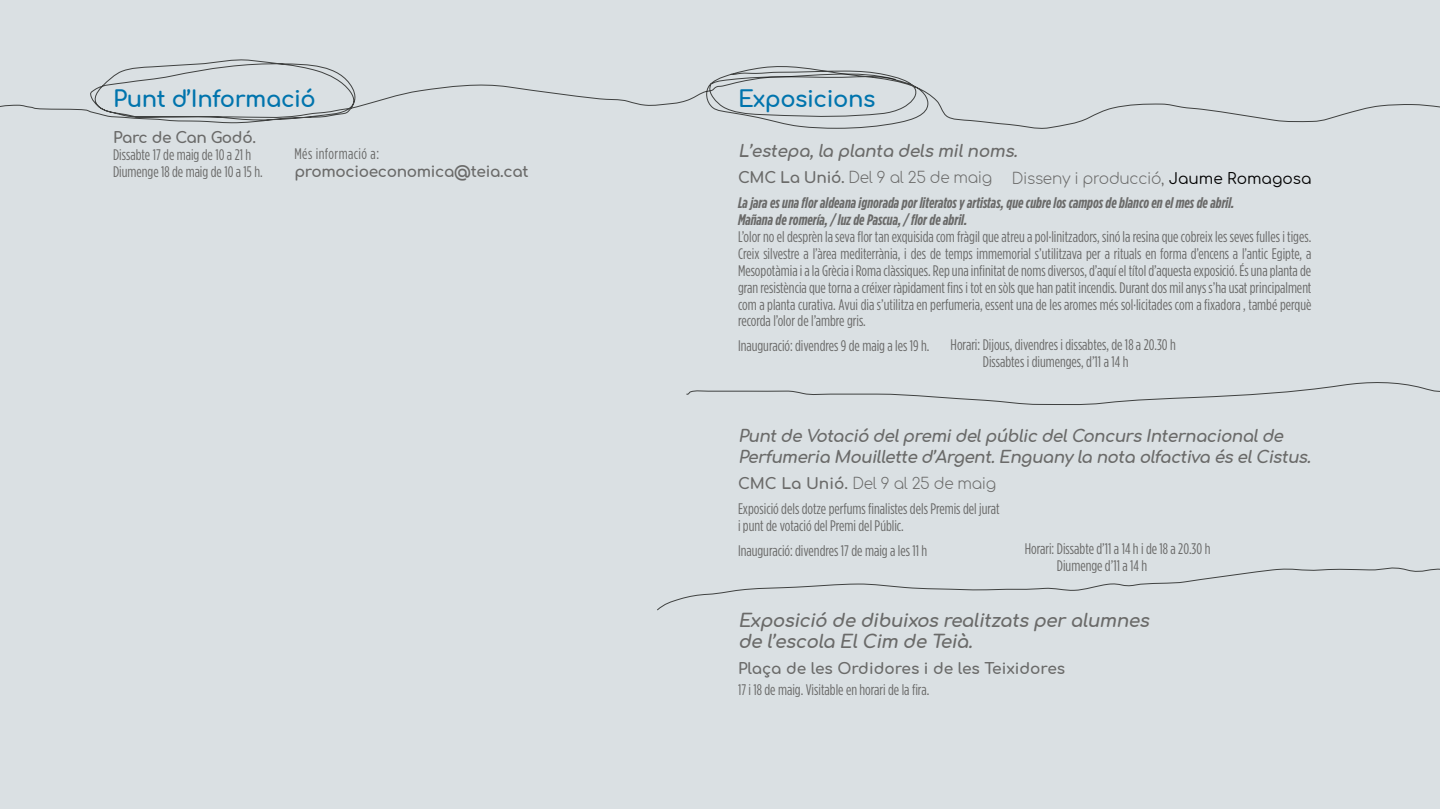
<style>
.page{position:relative;width:1440px;height:810px;background:#fff}
.page>*{position:absolute;margin:0;border:0;box-sizing:border-box;transform-origin:0 0}
.t1{font:700 22.73px "Comfortaa";letter-spacing:-.02em;color:#0074ad}
.t2{font:italic 700 18.3px/20.7px "Comfortaa";color:#6a6a69}
.t3{font:italic 700 16.88px/20.7px "Comfortaa";color:#6a6a69}
.t4{font:15.3px/16.9px "Gotham Cond";color:#6a6a69}
.t5{font:italic 700 15.3px/16.9px "Gotham Cond";color:#6a6a69}
.t6{font:300 15.3px "Comfortaa";letter-spacing:-.02em;color:#6a6a69}
.t7{font:700 15.3px "Comfortaa";letter-spacing:-.02em;color:#6a6a69}
.t8{font:700 15.3px "Comfortaa";color:#6a6a69}
.t9{font:15.3px "Gotham Cond";letter-spacing:.03em;color:#6a6a69}
.s1{font-weight:700}
.s2{font-weight:400;color:#000}
</style>
<div class="page">
<div style="left:0;top:0;width:1440px;height:808px;background:#dae0e3"></div>
<svg style="left:0;top:59px;width:705px;height:65px"></svg>
<svg style="left:686px;top:382px;width:754px;height:23px"></svg>
<svg style="left:657px;top:567px;width:783px;height:44px"></svg>
<svg style="left:705px;top:66px;width:735px;height:63px"></svg>
<h1 class="t1" style="left:113px;top:77px;width:204px">Punt d’Informació</h1>
<p class="t7" style="left:113px;top:123px;width:145px">Parc de Can Godó.</p>
<p class="t4" style="left:113px;top:146px;width:151px">Dissabte 17 de maig de 10 a 21 h<br>Diumenge 18 de maig de 10 a 15 h.</p>
<p class="t9" style="left:294px;top:144px;width:86px">Més informació a:</p>
<p class="t7" style="left:294px;top:157px;width:236px">promocioeconomica@teia.cat</p>
<h1 class="t1" style="left:738px;top:77px;width:139px">Exposicions</h1>
<p class="t3" style="left:738px;top:138px;width:286px">L’estepa,la planta delsmilnoms.</p>
<p class="t6" style="left:738px;top:163px;width:256px"><span class="s1">CMC La Unió.</span> Del 9 al 25 de maig</p>
<p class="t5" style="left:738px;top:195px;width:498px">La jara es una flor aldeana ignorada por literatos y artistas, que cubre los campos de blanco en el mes de abril.<br>Mañana de romería, / luz de Pascua, / flor de abril.</p>
<p class="t4" style="left:738px;top:228px;width:575px;text-align:justify">L’olor no el desprèn la seva flor tan exquisida com fràgil que atreu a pol·linitzadors, sinó la resina que cobreix les seves fulles i tiges.<br>Creix silvestre a l’àrea mediterrània, i des de temps immemorial s’utilitzava per a rituals en forma d’encens a l’antic Egipte, a Mesopotàmia i a la Grècia i Roma clàssiques. Rep una infinitat de noms diversos, d’aquí el títol d’aquesta exposició. És una planta de gran resistència que torna a créixer ràpidament fins i tot en sòls que han patit incendis. Durant dos mil anys s’ha usat principalment com a planta curativa. Avui dia s’utilitza en perfumeria, essent una de les aromes més sol·licitades com a fixadora , també perquè recorda l’olor de l’ambre gris.</p>
<p class="t4" style="left:738px;top:338px;width:193px">Inauguració: divendres 9 de maig a les 19 h.</p>
<p class="t6" style="left:1012px;top:165px;width:301px">Disseny i producció, <span class="s2">Jaume Romagosa</span></p>
<p class="t4" style="left:983px;top:336px;width:194px;text-indent:-32px">Horari: Dijous, divendres i dissabtes, de 18 a 20.30 h<br>Dissabtes i diumenges, d’11 a 14 h</p>
<p class="t3" style="left:738px;top:423px;width:579px">Puntde Votació delpremidelpúblicdelConcursInternacionalde<br>Perfumeria Mouillette d’Argent.Enguanyla nota olfactiva éselCistus.</p>
<p class="t6" style="left:738px;top:469px;width:260px"><span class="s1">CMC La Unió.</span> Del 9 al 25 de maig</p>
<p class="t4" style="left:738px;top:500px;width:263px">Exposició dels dotze perfums finalistes dels Premis del jurat i punt de votació del Premi del Públic.</p>
<p class="t4" style="left:738px;top:542px;width:191px">Inauguració: divendres 17 de maig a les 11 h</p>
<p class="t4" style="left:1057px;top:540px;width:155px;text-indent:-32px">Horari: Dissabte d’11 a 14 h i de 18 a 20.30 h<br>Diumenge d’11 a 14 h</p>
<p class="t2" style="left:738px;top:608px;width:418px">Exposició de dibuixosrealitzatsperalumnes de l’escola ElCim de Teià.</p>
<p class="t8" style="left:738px;top:655px;width:329px">Plaça de les Ordidores i de les Teixidores</p>
<p class="t4" style="left:738px;top:681px;width:193px">17 i 18 de maig. Visitable en horari de la fira.</p>
</div>
